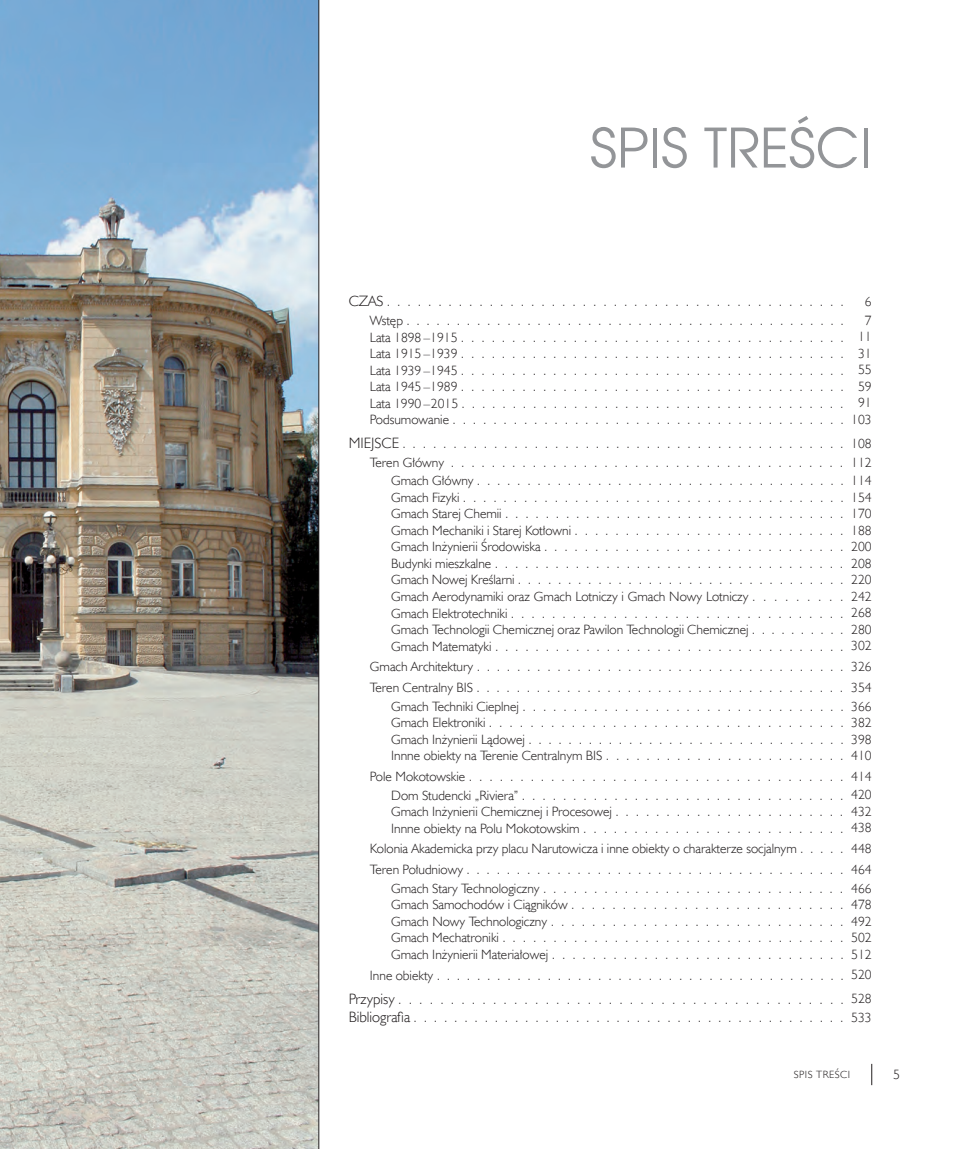
<style>
.page{position:relative;width:978px;height:1149px;background:#fff}
.page>*{position:absolute;margin:0;border:0;box-sizing:border-box;transform-origin:0 0}
.t1{font:54px "Avalon";color:#939598}
.t2{font:13.5px/16.5px "Humanst 521 Lt EU";color:#231f20}
.t3{font:10.5px "Humanst 521 Lt EU";letter-spacing:.05em;color:#231f20}
.s1{font-size:15px}
</style>
<div class="page">
<img style="left:0;top:0;width:319px;height:1148px">
<svg style="left:871px;top:1063px;width:1px;height:21px"></svg>
<h1 class="t1" style="left:590px;top:117px;width:283px">SPIS TREŚCI</h1>
<p class="t2" style="left:349px;top:292px;width:497px;line-height:18.6px;text-align:right"><span class="s1">CZAS</span> . . . . . . . . . . . . . . . . . . . . . . . . . . . . . . . . . . . . . . . . . . . . .<br>Wstęp . . . . . . . . . . . . . . . . . . . . . . . . . . . . . . . . . . . . . . . . . . . .</p>
<p class="t2" style="left:370px;top:328px;width:476px;text-align:justify">Lata 1898 –1915 . . . . . . . . . . . . . . . . . . . . . . . . . . . . . . . . . . . . . .<br>Lata 1915 –1939 . . . . . . . . . . . . . . . . . . . . . . . . . . . . . . . . . . . . . .<br>Lata 1939 –1945 . . . . . . . . . . . . . . . . . . . . . . . . . . . . . . . . . . . . . .<br>Lata 1945 –1989 . . . . . . . . . . . . . . . . . . . . . . . . . . . . . . . . . . . . . .<br>Lata 1990–2015 . . . . . . . . . . . . . . . . . . . . . . . . . . . . . . . . . . . . . .<br>Podsumowanie . . . . . . . . . . . . . . . . . . . . . . . . . . . . . . . . . . . . . . .</p>
<p class="t2" style="left:349px;top:434px;width:497px;line-height:18.6px;text-align:right"><span class="s1">MIEJSCE</span> . . . . . . . . . . . . . . . . . . . . . . . . . . . . . . . . . . . . . . . . . . . .<br>Teren Główny . . . . . . . . . . . . . . . . . . . . . . . . . . . . . . . . . . . . . . .<br>Gmach Główny . . . . . . . . . . . . . . . . . . . . . . . . . . . . . . . . . . . . .</p>
<p class="t2" style="left:391px;top:488px;width:454px;text-align:justify">Gmach Fizyki . . . . . . . . . . . . . . . . . . . . . . . . . . . . . . . . . . . . . .<br>Gmach Starej Chemii . . . . . . . . . . . . . . . . . . . . . . . . . . . . . . . . . .<br>Gmach Mechaniki i Starej Kotłowni . . . . . . . . . . . . . . . . . . . . . . . . . . .<br>Gmach Inżynierii Środowiska . . . . . . . . . . . . . . . . . . . . . . . . . . . . . .<br>Budynki mieszkalne . . . . . . . . . . . . . . . . . . . . . . . . . . . . . . . . . . .<br>Gmach Nowej Kreślarni . . . . . . . . . . . . . . . . . . . . . . . . . . . . . . . . .<br>Gmach Aerodynamiki oraz Gmach Lotniczy i Gmach Nowy Lotniczy . . . . . . . . .<br>Gmach Elektrotechniki . . . . . . . . . . . . . . . . . . . . . . . . . . . . . . . . .<br>Gmach Technologii Chemicznej oraz Pawilon Technologii Chemicznej . . . . . . . . . .<br>Gmach Matematyki . . . . . . . . . . . . . . . . . . . . . . . . . . . . . . . . . . .</p>
<p class="t2" style="left:370px;top:656px;width:475px;line-height:20.7px">Gmach Architektury . . . . . . . . . . . . . . . . . . . . . . . . . . . . . . . . . . . . .<br>Teren Centralny BIS . . . . . . . . . . . . . . . . . . . . . . . . . . . . . . . . . . . . .</p>
<p class="t2" style="left:391px;top:697px;width:454px;text-align:justify">Gmach Techniki Cieplnej . . . . . . . . . . . . . . . . . . . . . . . . . . . . . . . .<br>Gmach Elektroniki . . . . . . . . . . . . . . . . . . . . . . . . . . . . . . . . . . .<br>Gmach Inżynierii Lądowej . . . . . . . . . . . . . . . . . . . . . . . . . . . . . . . .<br>Innne obiekty na Terenie Centralnym BIS . . . . . . . . . . . . . . . . . . . . . . . .</p>
<p class="t2" style="left:370px;top:766px;width:475px;line-height:18.6px;text-align:right">Pole Mokotowskie . . . . . . . . . . . . . . . . . . . . . . . . . . . . . . . . . . . . .<br>Dom Studencki „Riviera” . . . . . . . . . . . . . . . . . . . . . . . . . . . . . . . .</p>
<p class="t2" style="left:391px;top:802px;width:454px">Gmach Inżynierii Chemicznej i Procesowej . . . . . . . . . . . . . . . . . . . . . . .<br>Innne obiekty na Polu Mokotowskim . . . . . . . . . . . . . . . . . . . . . . . . . .</p>
<p class="t2" style="left:370px;top:838px;width:475px;line-height:20.7px">Kolonia Akademicka przy placu Narutowicza i inne obiekty o charakterze socjalnym . . . . .<br>Teren Południowy . . . . . . . . . . . . . . . . . . . . . . . . . . . . . . . . . . . . . .</p>
<p class="t2" style="left:391px;top:879px;width:454px;text-align:justify">Gmach Stary Technologiczny . . . . . . . . . . . . . . . . . . . . . . . . . . . . . .<br>Gmach Samochodów i Ciągników . . . . . . . . . . . . . . . . . . . . . . . . . . .<br>Gmach Nowy Technologiczny . . . . . . . . . . . . . . . . . . . . . . . . . . . . .<br>Gmach Mechatroniki . . . . . . . . . . . . . . . . . . . . . . . . . . . . . . . . . .<br>Gmach Inżynierii Materiałowej . . . . . . . . . . . . . . . . . . . . . . . . . . . . .</p>
<p class="t2" style="left:349px;top:962px;width:497px;line-height:24px;text-align:right">Inne obiekty . . . . . . . . . . . . . . . . . . . . . . . . . . . . . . . . . . . . . . . . .<br><span class="s1">Przypisy</span> . . . . . . . . . . . . . . . . . . . . . . . . . . . . . . . . . . . . . . . . . . .</p>
<p class="t2" style="left:349px;top:1008px;width:496px"><span class="s1">Bibliografia</span> . . . . . . . . . . . . . . . . . . . . . . . . . . . . . . . . . . . . . . . . . . .</p>
<p class="t2" style="left:865px;top:292px;width:8px;line-height:18.6px">6<br>7</p>
<p class="t2" style="left:851px;top:328px;width:22px;text-align:center">11<br>31<br>55<br>59<br>91<br>103</p>
<p class="t2" style="left:851px;top:433px;width:22px;line-height:18.6px;text-align:justify">108<br>112<br>114</p>
<p class="t2" style="left:851px;top:488px;width:22px;text-align:justify">154<br>170<br>188<br>200<br>208<br>220<br>242<br>268<br>280<br>302</p>
<p class="t2" style="left:851px;top:655px;width:22px;line-height:20.7px">326<br>354</p>
<p class="t2" style="left:851px;top:697px;width:22px;text-align:justify">366<br>382<br>398<br>410</p>
<p class="t2" style="left:851px;top:766px;width:22px;line-height:18.6px">414<br>420</p>
<p class="t2" style="left:851px;top:802px;width:22px">432<br>438</p>
<p class="t2" style="left:851px;top:837px;width:22px;line-height:20.7px">448<br>464</p>
<p class="t2" style="left:851px;top:879px;width:22px;text-align:justify">466<br>478<br>492<br>502<br>512</p>
<p class="t2" style="left:851px;top:962px;width:22px;line-height:24px">520<br>528</p>
<p class="t2" style="left:851px;top:1008px;width:22px">533</p>
<p class="t3" style="left:794px;top:1067px;width:58px">SPIS TREŚCI</p>
<p class="t2" style="left:893px;top:1065px;width:8px">5</p>
</div>
